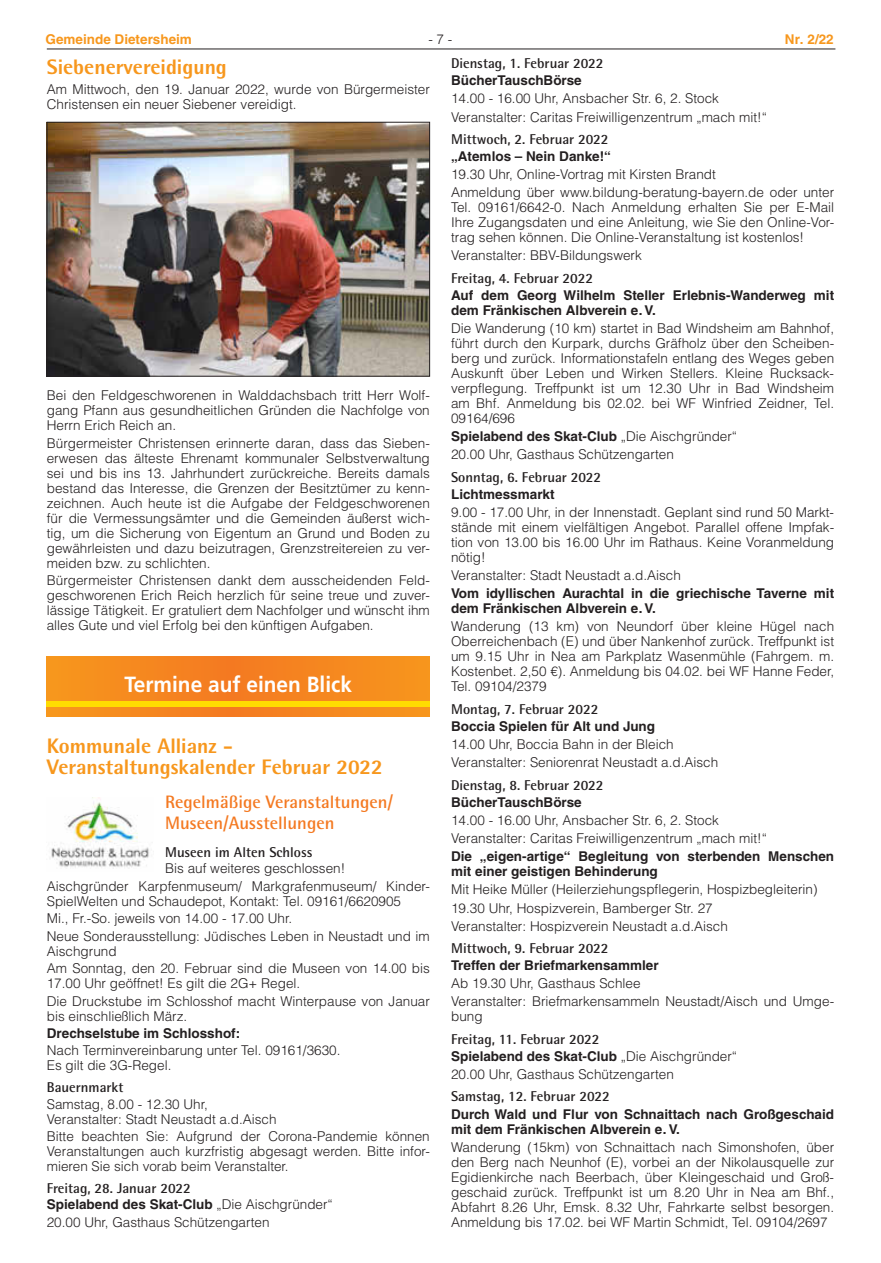
<style>
.page{position:relative;width:881px;height:1263px;background:#fff}
.page>*{position:absolute;margin:0;border:0;box-sizing:border-box;transform-origin:0 0}
.t1{font:700 21.9px "Frutiger LT";color:#fff;scale:.95 1}
.t2{font:800 21px/21px "Agfa Rotis Semisans";color:#f7971d}
.t3{font:700 18px/21px "Agfa Rotis Semisans";color:#f47921}
.t4{font:700 14.25px "Agfa Rotis Semisans";color:#231f20}
.t5{font:300 13.5px/15px "Helvetica LT";color:#231f20}
.t6{font:700 13.5px/15px "Helvetica LT";color:#231f20}
.t7{font:700 13.5px "Helvetica LT";color:#f7971d}
.s1{font-weight:700}
</style>
<div class="page">
<hr style="left:47px;top:49px;width:788px;height:1px;background:#231f20">
<img style="left:49px;top:124px;width:378px;height:250px">
<div style="left:47px;top:122px;width:382px;height:254px;border:1px solid #231f20"></div>
<svg style="left:47px;top:656px;width:382px;height:61px;background:#f5881f"></svg>
<div style="left:47px;top:701px;width:382px;height:6px;background:#ffdc01"></div>
<img style="left:51px;top:797px;width:98px;height:72px">
<p class="t7" style="left:45px;top:31px;width:148px">Gemeinde Dietersheim</p>
<p class="t5" style="left:428px;top:31px;width:26px">- 7 -</p>
<p class="t7" style="left:784px;top:31px;width:50px">Nr. 2/22</p>
<p class="t4" style="left:451px;top:55px;width:154px">Dienstag, 1. Februar 2022</p>
<p class="t6" style="left:451px;top:73px;width:132px">BücherTauschBörse</p>
<p class="t5" style="left:451px;top:89px;width:317px;line-height:18.1px">14.00 - 16.00 Uhr, Ansbacher Str. 6, 2. Stock<br>Veranstalter: Caritas Freiwilligenzentrum „mach mit!“</p>
<p class="t4" style="left:451px;top:130px;width:159px">Mittwoch, 2. Februar 2022</p>
<p class="t6" style="left:451px;top:149px;width:161px">„Atemlos – Nein Danke!“</p>
<p class="t5" style="left:451px;top:165px;width:384px;line-height:18.1px">19.30 Uhr, Online-Vortrag mit Kirsten Brandt<br>Anmeldung über www.bildung-beratung-bayern.de oder unter</p>
<p class="t5" style="left:451px;top:200px;width:384px;text-align:justify">Tel. 09161/6642-0. Nach Anmeldung erhalten Sie per E-Mail Ihre Zugangsdaten und eine Anleitung, wie Sie den Online-Vor&shy;trag sehen können. Die Online-Veranstaltung ist kostenlos!</p>
<p class="t5" style="left:451px;top:248px;width:192px">Veranstalter: BBV-Bildungswerk</p>
<p class="t4" style="left:451px;top:269px;width:143px">Freitag, 4. Februar 2022</p>
<p class="t6" style="left:451px;top:287px;width:384px">Auf dem Georg Wilhelm Steller Erlebnis-Wanderweg mit dem Fränkischen Albverein e. V.</p>
<p class="t5" style="left:451px;top:321px;width:384px;text-align:justify">Die Wanderung (10 km) startet in Bad Windsheim am Bahnhof, führt durch den Kurpark, durchs Gräfholz über den Scheiben&shy;berg und zurück. Informationstafeln entlang des Weges geben Auskunft über Leben und Wirken Stellers. Kleine Rucksack&shy;verpflegung. Treffpunkt ist um 12.30 Uhr in Bad Windsheim am Bhf. Anmeldung bis 02.02. bei WF Winfried Zeidner, Tel.<br>09164/696</p>
<p class="t5" style="left:451px;top:427px;width:287px;line-height:18.1px"><span class="s1">Spielabend des Skat-Club</span> „Die Aischgründer“<br>20.00 Uhr, Gasthaus Schützengarten</p>
<p class="t4" style="left:451px;top:468px;width:151px">Sonntag, 6. Februar 2022</p>
<p class="t6" style="left:451px;top:486px;width:105px">Lichtmessmarkt</p>
<p class="t5" style="left:451px;top:505px;width:384px;text-align:justify">9.00 - 17.00 Uhr, in der Innenstadt. Geplant sind rund 50 Markt&shy;stände mit einem vielfältigen Angebot. Parallel offene Impfak&shy;tion von 13.00 bis 16.00 Uhr im Rathaus. Keine Voranmeldung nötig!</p>
<p class="t5" style="left:451px;top:568px;width:231px">Veranstalter: Stadt Neustadt a.d.Aisch</p>
<p class="t6" style="left:451px;top:586px;width:384px">Vom idyllischen Aurachtal in die griechische Taverne mit dem Fränkischen Albverein e. V.</p>
<p class="t5" style="left:451px;top:619px;width:384px;text-align:justify">Wanderung (13 km) von Neundorf über kleine Hügel nach Oberreichenbach (E) und über Nankenhof zurück. Treffpunkt ist um 9.15 Uhr in Nea am Parkplatz Wasenmühle (Fahrgem. m.<br>Kostenbet. 2,50 €). Anmeldung bis 04.02. bei WF Hanne Feder, Tel. 09104/2379</p>
<p class="t4" style="left:451px;top:700px;width:149px">Montag, 7. Februar 2022</p>
<p class="t6" style="left:451px;top:718px;width:205px">Boccia Spielen für Alt und Jung</p>
<p class="t5" style="left:451px;top:735px;width:268px;line-height:18.1px">14.00 Uhr, Boccia Bahn in der Bleich<br>Veranstalter: Seniorenrat Neustadt a.d.Aisch</p>
<p class="t4" style="left:451px;top:776px;width:154px">Dienstag, 8. Februar 2022</p>
<p class="t6" style="left:451px;top:794px;width:132px">BücherTauschBörse</p>
<p class="t5" style="left:451px;top:811px;width:317px;line-height:18.1px">14.00 - 16.00 Uhr, Ansbacher Str. 6, 2. Stock<br>Veranstalter: Caritas Freiwilligenzentrum „mach mit!“</p>
<p class="t6" style="left:451px;top:849px;width:384px">Die „eigen-artige“ Begleitung von sterbenden Menschen mit einer geistigen Behinderung</p>
<p class="t5" style="left:451px;top:880px;width:368px;line-height:18.1px">Mit Heike Müller (Heilerziehungspflegerin, Hospizbegleiterin)<br>19.30 Uhr, Hospizverein, Bamberger Str. 27<br>Veranstalter: Hospizverein Neustadt a.d.Aisch</p>
<p class="t4" style="left:451px;top:939px;width:159px">Mittwoch, 9. Februar 2022</p>
<p class="t6" style="left:451px;top:958px;width:209px">Treffen der Briefmarkensammler</p>
<p class="t5" style="left:451px;top:974px;width:384px;line-height:18.1px">Ab 19.30 Uhr, Gasthaus Schlee<br>Veranstalter: Briefmarkensammeln Neustadt/Aisch und Umge-</p>
<p class="t5" style="left:451px;top:1009px;width:33px">bung</p>
<p class="t4" style="left:451px;top:1030px;width:150px">Freitag, 11. Februar 2022</p>
<p class="t5" style="left:451px;top:1047px;width:287px;line-height:18.1px"><span class="s1">Spielabend des Skat-Club</span> „Die Aischgründer“<br>20.00 Uhr, Gasthaus Schützengarten</p>
<p class="t4" style="left:451px;top:1088px;width:160px">Samstag, 12. Februar 2022</p>
<p class="t6" style="left:451px;top:1106px;width:384px">Durch Wald und Flur von Schnaittach nach Großgeschaid mit dem Fränkischen Albverein e. V.</p>
<p class="t5" style="left:451px;top:1139px;width:384px;text-align:justify">Wanderung (15km) von Schnaittach nach Simonshofen, über den Berg nach Neunhof (E), vorbei an der Nikolausquelle zur Egidienkirche nach Beerbach, über Kleingeschaid und Groß&shy;geschaid zurück. Treffpunkt ist um 8.20 Uhr in Nea am Bhf., Abfahrt 8.26 Uhr, Emsk. 8.32 Uhr, Fahrkarte selbst besorgen.<br>Anmeldung bis 17.02. bei WF Martin Schmidt, Tel. 09104/2697</p>
<h2 class="t2" style="left:47px;top:56px;width:181px">Siebenervereidigung</h2>
<p class="t5" style="left:47px;top:81px;width:384px">Am Mittwoch, den 19. Januar 2022, wurde von Bürgermeister<br>Christensen ein neuer Siebener vereidigt.</p>
<p class="t5" style="left:47px;top:388px;width:384px;text-align:justify">Bei den Feldgeschworenen in Walddachsbach tritt Herr Wolf&shy;gang Pfann aus gesundheitlichen Gründen die Nachfolge von Herrn Erich Reich an.</p>
<p class="t5" style="left:47px;top:435px;width:384px;text-align:justify">Bürgermeister Christensen erinnerte daran, dass das Sieben&shy;erwesen das älteste Ehrenamt kommunaler Selbstverwaltung sei und bis ins 13. Jahrhundert zurückreiche. Bereits damals bestand das Interesse, die Grenzen der Besitztümer zu kenn&shy;zeichnen. Auch heute ist die Aufgabe der Feldgeschworenen für die Vermessungsämter und die Gemeinden äußerst wich&shy;tig, um die Sicherung von Eigentum an Grund und Boden zu gewährleisten und dazu beizutragen, Grenzstreitereien zu ver&shy;meiden bzw. zu schlichten.</p>
<p class="t5" style="left:47px;top:573px;width:384px;text-align:justify">Bürgermeister Christensen dankt dem ausscheidenden Feld&shy;geschworenen Erich Reich herzlich für seine treue und zuver&shy;lässige Tätigkeit. Er gratuliert dem Nachfolger und wünscht ihm alles Gute und viel Erfolg bei den künftigen Aufgaben.</p>
<h1 class="t1" style="left:124px;top:671px;width:241px">Termine auf einen Blick</h1>
<h2 class="t2" style="left:47px;top:734px;width:337px">Kommunale Allianz -<br>Veranstaltungskalender Februar 2022</h2>
<h3 class="t3" style="left:165px;top:791px;width:229px">Regelmäßige Veranstaltungen/<br>Museen/Ausstellungen</h3>
<p class="t4" style="left:165px;top:843px;width:149px">Museen im Alten Schloss</p>
<p class="t5" style="left:47px;top:859px;width:384px;line-height:17.4px;text-indent:118px">Bis auf weiteres geschlossen!<br>Aischgründer Karpfenmuseum/ Markgrafenmuseum/ Kinder-</p>
<p class="t5" style="left:47px;top:892px;width:384px;line-height:17.4px">SpielWelten und Schaudepot, Kontakt: Tel. 09161/6620905<br>Mi., Fr.-So. jeweils von 14.00 - 17.00 Uhr.<br>Neue Sonderausstellung: Jüdisches Leben in Neustadt und im</p>
<p class="t5" style="left:47px;top:942px;width:384px;line-height:17.4px">Aischgrund<br>Am Sonntag, den 20. Februar sind die Museen von 14.00 bis</p>
<p class="t5" style="left:47px;top:974px;width:384px;line-height:17.4px">17.00 Uhr geöffnet! Es gilt die 2G+ Regel.<br>Die Druckstube im Schlosshof macht Winterpause von Januar</p>
<p class="t5" style="left:47px;top:1008px;width:142px">bis einschließlich März.</p>
<p class="t6" style="left:47px;top:1025px;width:195px">Drechselstube im Schlosshof:</p>
<p class="t5" style="left:47px;top:1043px;width:295px">Nach Terminvereinbarung unter Tel. 09161/3630.<br>Es gilt die 3G-Regel.</p>
<p class="t4" style="left:47px;top:1078px;width:78px">Bauernmarkt</p>
<p class="t5" style="left:47px;top:1096px;width:231px">Samstag, 8.00 - 12.30 Uhr,<br>Veranstalter: Stadt Neustadt a.d.Aisch</p>
<p class="t5" style="left:47px;top:1129px;width:384px;text-align:justify">Bitte beachten Sie: Aufgrund der Corona-Pandemie können Veranstaltungen auch kurzfristig abgesagt werden. Bitte infor&shy;mieren Sie sich vorab beim Veranstalter.</p>
<p class="t4" style="left:47px;top:1179px;width:145px">Freitag, 28. Januar 2022</p>
<p class="t5" style="left:47px;top:1195px;width:287px;line-height:17.4px"><span class="s1">Spielabend des Skat-Club</span> „Die Aischgründer“<br>20.00 Uhr, Gasthaus Schützengarten</p>
</div>
